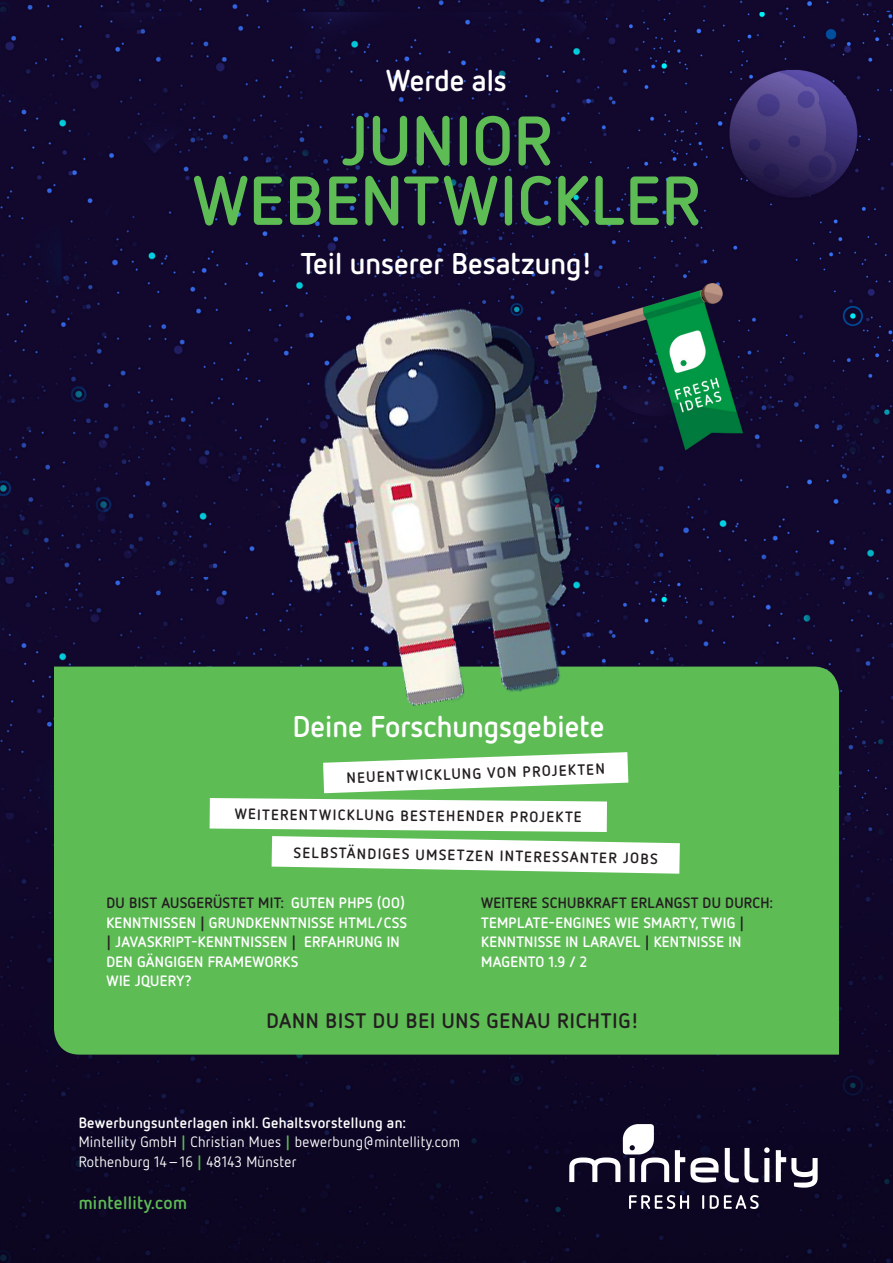
<style>
.page{position:relative;width:893px;height:1263px;background:#fff}
.page>*{position:absolute;margin:0;border:0;box-sizing:border-box;transform-origin:0 0}
.t1{font:700 69px "Netto OT";letter-spacing:.01em;color:#5ebc55}
.t2{font:700 30px "Netto OT";color:#fff}
.t3{font:700 21px "Netto OT";letter-spacing:.04em;color:#231f20}
.t4{font:700 18px "Netto OT";letter-spacing:.02em;color:#5ebc55}
.t5{font:700 15px/19.5px "Netto OT";letter-spacing:.02em;color:#fff}
.t6{font:700 15px "Netto OT";color:#231f20}
.t7{font:15px/19.5px "Netto OT";letter-spacing:.02em;color:#fff}
.s1{color:#231f20}
.s2{font-weight:700;color:#5ebc55}
</style>
<div class="page">
<img style="left:0;top:0;width:893px;height:1263px">
<div style="left:54px;top:666px;width:785px;height:388px;background:#5ebc55"></div>
<img style="left:347px;top:610px;width:269px;height:104px">
<svg style="left:210px;top:752px;width:470px;height:122px"></svg>
<svg style="left:569px;top:1124px;width:249px;height:63px"></svg>
<svg style="left:629px;top:1195px;width:60px;height:14px"></svg>
<svg style="left:702px;top:1195px;width:2px;height:14px"></svg>
<svg style="left:710px;top:1195px;width:49px;height:14px"></svg>
<p class="t2" style="left:386px;top:62px;width:122px">Werde als</p>
<p class="t1" style="left:341px;top:97px;width:213px">JUNIOR</p>
<p class="t1" style="left:193px;top:157px;width:509px">WEBENTWICKLER</p>
<p class="t2" style="left:301px;top:245px;width:293px">Teil unserer Besatzung!</p>
<p class="t2" style="left:293px;top:707px;width:313px">Deine Forschungsgebiete</p>
<p class="t6" style="left:346px;top:768px;width:260px;rotate:-2deg">NEUENTWICKLUNG VON PROJEKTEN</p>
<p class="t6" style="left:235px;top:803px;width:348px;rotate:1deg">WEITERENTWICKLUNG BESTEHENDER PROJEKTE</p>
<p class="t6" style="left:294px;top:843px;width:366px;rotate:1deg">SELBSTÄNDIGES UMSETZEN INTERESSANTER JOBS</p>
<p class="t5" style="left:106px;top:893px;width:302px"><span class="s1">DU BIST AUSGERÜSTET MIT:</span> GUTEN PHP5 (OO)<br>KENNTNISSEN <span class="s1">|</span> GRUNDKENNTNISSE HTML/CSS <span class="s1">|</span> JAVASKRIPT-KENNTNISSEN <span class="s1">|</span> ERFAHRUNG IN<br>DEN GÄNGIGEN FRAMEWORKS<br>WIE JQUERY?</p>
<p class="t5" style="left:481px;top:893px;width:293px"><span class="s1">WEITERE SCHUBKRAFT ERLANGST DU DURCH:<br></span>TEMPLATE-ENGINES WIE SMARTY, TWIG <span class="s1">|<br></span>KENNTNISSE IN LARAVEL <span class="s1">|</span> KENTNISSE IN</p>
<p class="t5" style="left:481px;top:951px;width:108px">MAGENTO 1.9 / 2</p>
<p class="t3" style="left:266px;top:1008px;width:374px">DANN BIST DU BEI UNS GENAU RICHTIG!</p>
<p class="t5" style="left:79px;top:1112px;width:329px">Bewerbungsunterlagen inkl. Gehaltsvorstellung an:</p>
<p class="t7" style="left:79px;top:1132px;width:383px">Mintellity GmbH <span class="s2">|</span> Christian Mues <span class="s2">|</span> bewerbung@mintellity.com<br>Rothenburg 14–16 <span class="s2">|</span> 48143 Münster</p>
<p class="t4" style="left:79px;top:1191px;width:110px">mintellity.com</p>
</div>
